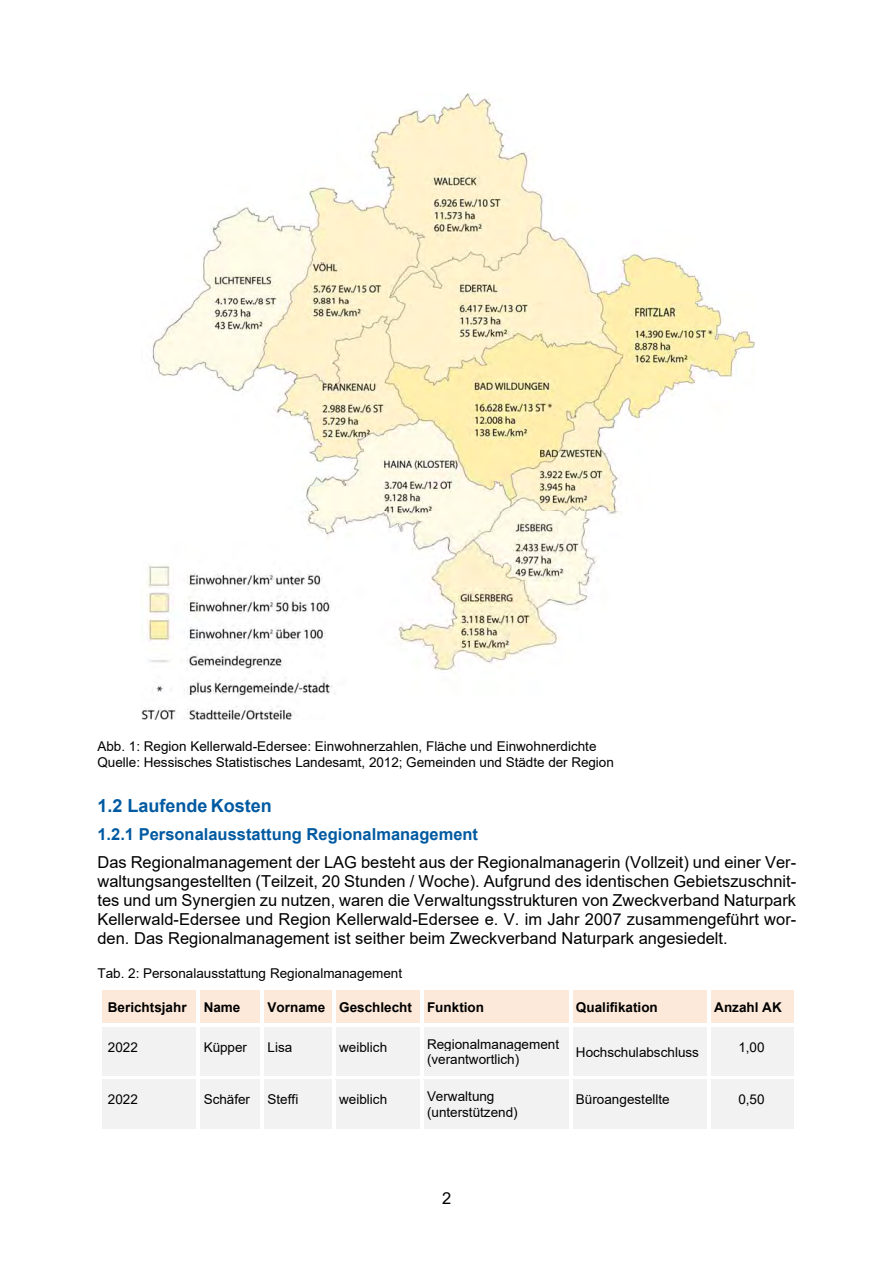
<style>
.page{position:relative;width:893px;height:1263px;background:#fff}
.page>*{position:absolute;margin:0;border:0;box-sizing:border-box;transform-origin:0 0}
.t1{font:700 18px "Arial";color:#005aa1}
.t2{font:16.5px/19px "Arial";color:#000;text-align:justify}
.t3{font:700 16.5px "Arial";color:#005aa1}
.t4{font:13.5px/15.6px "Arial";color:#000}
.t5{font:700 13.5px "Arial";color:#000}
</style>
<div class="page">
<div style="left:103px;top:990px;width:94px;height:34px;background:#fde9d9"></div>
<div style="left:200px;top:990px;width:60px;height:34px;background:#fde9d9"></div>
<div style="left:264px;top:990px;width:68px;height:34px;background:#fde9d9"></div>
<div style="left:335px;top:990px;width:85px;height:34px;background:#fde9d9"></div>
<div style="left:423px;top:990px;width:146px;height:34px;background:#fde9d9"></div>
<div style="left:572px;top:990px;width:135px;height:34px;background:#fde9d9"></div>
<div style="left:710px;top:990px;width:84px;height:34px;background:#fde9d9"></div>
<div style="left:103px;top:1027px;width:94px;height:49px;background:#f2f2f2"></div>
<div style="left:200px;top:1027px;width:60px;height:49px;background:#f2f2f2"></div>
<div style="left:264px;top:1027px;width:68px;height:49px;background:#f2f2f2"></div>
<div style="left:335px;top:1027px;width:85px;height:49px;background:#f2f2f2"></div>
<div style="left:423px;top:1027px;width:146px;height:49px;background:#f2f2f2"></div>
<div style="left:572px;top:1027px;width:135px;height:49px;background:#f2f2f2"></div>
<div style="left:710px;top:1027px;width:84px;height:49px;background:#f2f2f2"></div>
<div style="left:103px;top:1079px;width:94px;height:50px;background:#f2f2f2"></div>
<div style="left:200px;top:1079px;width:60px;height:50px;background:#f2f2f2"></div>
<div style="left:264px;top:1079px;width:68px;height:50px;background:#f2f2f2"></div>
<div style="left:335px;top:1079px;width:85px;height:50px;background:#f2f2f2"></div>
<div style="left:423px;top:1079px;width:146px;height:50px;background:#f2f2f2"></div>
<div style="left:572px;top:1079px;width:135px;height:50px;background:#f2f2f2"></div>
<div style="left:710px;top:1079px;width:84px;height:50px;background:#f2f2f2"></div>
<img style="left:141px;top:93px;width:613px;height:627px">
<p class="t4" style="left:97px;top:739px;width:518px">Abb. 1: Region Kellerwald-Edersee: Einwohnerzahlen, Fläche und Einwohnerdichte<br>Quelle: Hessisches Statistisches Landesamt, 2012; Gemeinden und Städte der Region</p>
<p class="t1" style="left:97px;top:796px;width:176px">1.2 Laufende Kosten</p>
<p class="t3" style="left:97px;top:825px;width:382px">1.2.1 Personalausstattung Regionalmanagement</p>
<p class="t2" style="left:97px;top:853px;width:700px">Das Regionalmanagement der LAG besteht aus der Regionalmanagerin (Vollzeit) und einer Ver&shy;waltungsangestellten (Teilzeit, 20 Stunden / Woche). Aufgrund des identischen Gebietszuschnit&shy;tes und um Synergien zu nutzen, waren die Verwaltungsstrukturen von Zweckverband Naturpark Kellerwald-Edersee und Region Kellerwald-Edersee e. V. im Jahr 2007 zusammengeführt wor&shy;den. Das Regionalmanagement ist seither beim Zweckverband Naturpark angesiedelt.</p>
<p class="t4" style="left:97px;top:966px;width:306px">Tab. 2: Personalausstattung Regionalmanagement</p>
<p class="t5" style="left:108px;top:1000px;width:80px">Berichtsjahr</p>
<p class="t5" style="left:204px;top:1000px;width:38px">Name</p>
<p class="t5" style="left:267px;top:1000px;width:218px">Vorname Geschlecht Funktion</p>
<p class="t5" style="left:576px;top:1000px;width:83px">Qualifikation</p>
<p class="t5" style="left:714px;top:1000px;width:69px">Anzahl AK</p>
<p class="t4" style="left:108px;top:1040px;width:31px">2022</p>
<p class="t4" style="left:204px;top:1040px;width:45px">Küpper</p>
<p class="t4" style="left:267px;top:1040px;width:26px">Lisa</p>
<p class="t4" style="left:339px;top:1040px;width:49px">weiblich</p>
<p class="t4" style="left:427px;top:1036px;width:134px">Regionalmanagement (verantwortlich)</p>
<p class="t4" style="left:576px;top:1044px;width:124px">Hochschulabschluss</p>
<p class="t4" style="left:738px;top:1040px;width:28px">1,00</p>
<p class="t4" style="left:108px;top:1092px;width:31px">2022</p>
<p class="t4" style="left:204px;top:1092px;width:48px">Schäfer</p>
<p class="t4" style="left:267px;top:1092px;width:32px">Steffi</p>
<p class="t4" style="left:339px;top:1092px;width:49px">weiblich</p>
<p class="t4" style="left:427px;top:1089px;width:92px">Verwaltung (unterstützend)</p>
<p class="t4" style="left:576px;top:1092px;width:95px">Büroangestellte</p>
<p class="t4" style="left:738px;top:1092px;width:28px">0,50</p>
<p class="t2" style="left:442px;top:1189px;width:11px">2</p>
</div>
